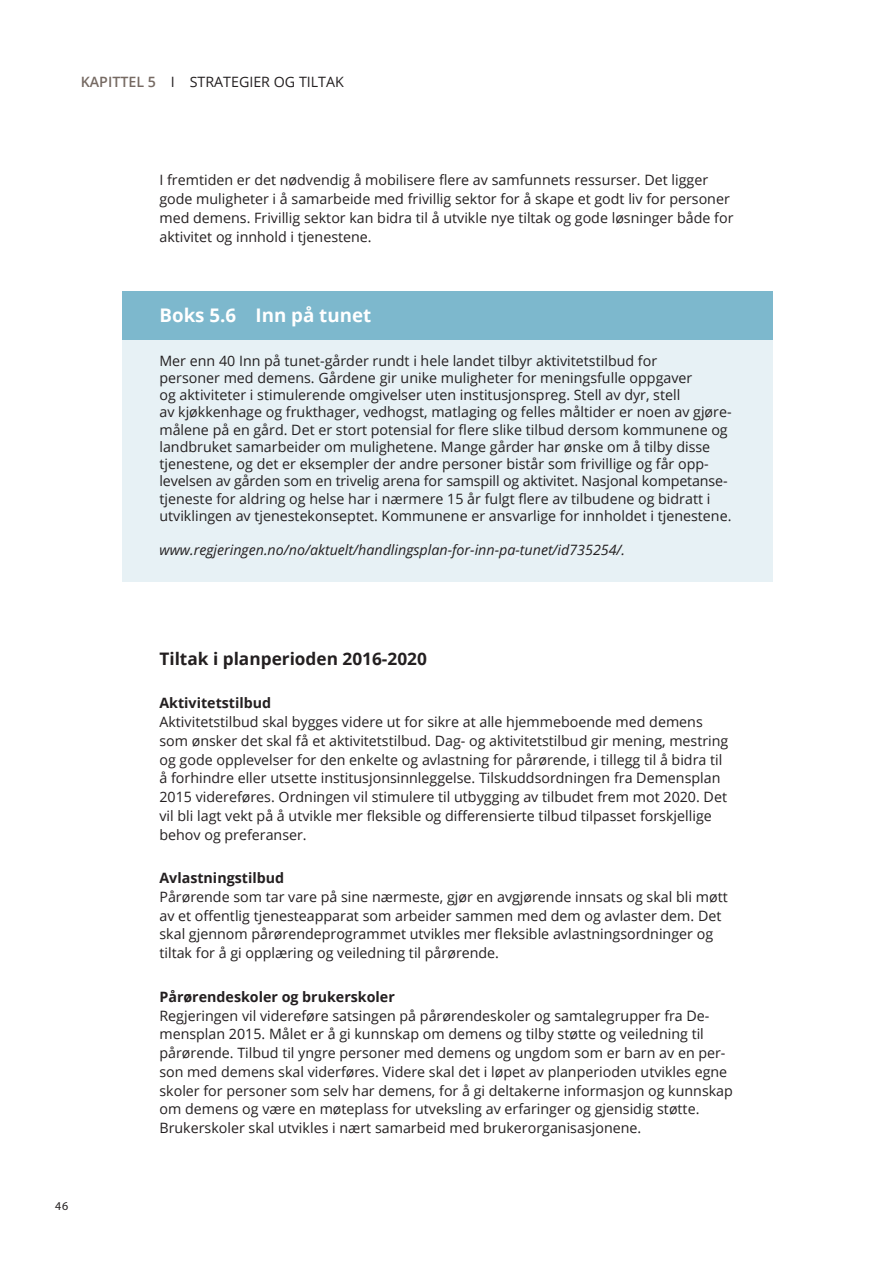
<style>
.page{position:relative;width:893px;height:1263px;background:#fff}
.page>*{position:absolute;margin:0;border:0;box-sizing:border-box;transform-origin:0 0}
.t1{font:700 18.75px "Open Sans";color:#fff}
.t2{font:700 17.25px "Open Sans";color:#231f20}
.t3{font:14.25px/18.8px "Open Sans";color:#231f20}
.t4{font:italic 14.25px "Open Sans";color:#231f20}
.t5{font:700 14.25px "Open Sans";color:#231f20}
.t6{font:12px "Myriad Pro";color:#231f20}
.s1{font-weight:600;color:#766a63}
</style>
<div class="page">
<div style="left:122px;top:333px;width:651px;height:249px;background:#e7f1f5"></div>
<div style="left:122px;top:291px;width:651px;height:48px;background:#7db8cd"></div>
<p class="t3" style="left:81px;top:73px;width:265px"><span class="s1">KAPITTEL 5</span> I STRATEGIER OG TILTAK</p>
<p class="t3" style="left:159px;top:170px;width:550px">I fremtiden er det nødvendig å mobilisere flere av samfunnets ressurser. Det ligger</p>
<p class="t3" style="left:159px;top:189px;width:576px">gode muligheter i å samarbeide med frivillig sektor for å skape et godt liv for personer med demens. Frivillig sektor kan bidra til å utvikle nye tiltak og gode løsninger både for aktivitet og innhold i tjenestene.</p>
<p class="t1" style="left:159px;top:302px;width:213px">Boks 5.6 Inn på tunet</p>
<p class="t3" style="left:159px;top:351px;width:574px;line-height:17.2px">Mer enn 40 Inn på tunet-gårder rundt i hele landet tilbyr aktivitetstilbud for<br>personer med demens. Gårdene gir unike muligheter for meningsfulle oppgaver<br>og aktiviteter i stimulerende omgivelser uten institusjonspreg. Stell av dyr, stell<br>av kjøkkenhage og frukthager, vedhogst, matlaging og felles måltider er noen av gjøre-</p>
<p class="t3" style="left:159px;top:420px;width:570px">målene på en gård. Det er stort potensial for flere slike tilbud dersom kommunene og</p>
<p class="t3" style="left:159px;top:438px;width:570px;line-height:17.2px">landbruket samarbeider om mulighetene. Mange gårder har ønske om å tilby disse tjenestene, og det er eksempler der andre personer bistår som frivillige og får opp&shy;levelsen av gården som en trivelig arena for samspill og aktivitet. Nasjonal kompetanse-</p>
<p class="t3" style="left:159px;top:489px;width:552px">tjeneste for aldring og helse har i nærmere 15 år fulgt flere av tilbudene og bidratt i</p>
<p class="t3" style="left:159px;top:506px;width:574px">utviklingen av tjenestekonseptet. Kommunene er ansvarlige for innholdet i tjenestene.</p>
<p class="t4" style="left:159px;top:540px;width:467px">www.regjeringen.no/no/aktuelt/handlingsplan-for-inn-pa-tunet/id735254/.</p>
<p class="t6" style="left:55px;top:1200px;width:15px">46</p>
<p class="t2" style="left:159px;top:646px;width:269px">Tiltak i planperioden 2016-2020</p>
<p class="t5" style="left:159px;top:693px;width:113px">Aktivitetstilbud</p>
<p class="t3" style="left:159px;top:712px;width:570px">Aktivitetstilbud skal bygges videre ut for sikre at alle hjemmeboende med demens som ønsker det skal få et aktivitetstilbud. Dag- og aktivitetstilbud gir mening, mestring og gode opplevelser for den enkelte og avlastning for pårørende, i tillegg til å bidra til å forhindre eller utsette institusjonsinnleggelse. Tilskuddsordningen fra Demensplan 2015 videreføres. Ordningen vil stimulere til utbygging av tilbudet frem mot 2020. Det</p>
<p class="t3" style="left:159px;top:806px;width:554px">vil bli lagt vekt på å utvikle mer fleksible og differensierte tilbud tilpasset forskjellige</p>
<p class="t3" style="left:159px;top:825px;width:149px">behov og preferanser.</p>
<p class="t5" style="left:159px;top:868px;width:126px">Avlastningstilbud</p>
<p class="t3" style="left:159px;top:887px;width:570px">Pårørende som tar vare på sine nærmeste, gjør en avgjørende innsats og skal bli møtt</p>
<p class="t3" style="left:159px;top:906px;width:563px">av et offentlig tjenesteapparat som arbeider sammen med dem og avlaster dem. Det skal gjennom pårørendeprogrammet utvikles mer fleksible avlastningsordninger og</p>
<p class="t3" style="left:159px;top:943px;width:341px">tiltak for å gi opplæring og veiledning til pårørende.</p>
<p class="t5" style="left:159px;top:986px;width:237px">Pårørendeskoler og brukerskoler</p>
<p class="t3" style="left:159px;top:1005px;width:575px">Regjeringen vil videreføre satsingen på pårørendeskoler og samtalegrupper fra De&shy;mensplan 2015. Målet er å gi kunnskap om demens og tilby støtte og veiledning til pårørende. Tilbud til yngre personer med demens og ungdom som er barn av en per&shy;son med demens skal viderføres. Videre skal det i løpet av planperioden utvikles egne skoler for personer som selv har demens, for å gi deltakerne informasjon og kunnskap om demens og være en møteplass for utveksling av erfaringer og gjensidig støtte.<br>Brukerskoler skal utvikles i nært samarbeid med brukerorganisasjonene.</p>
</div>
